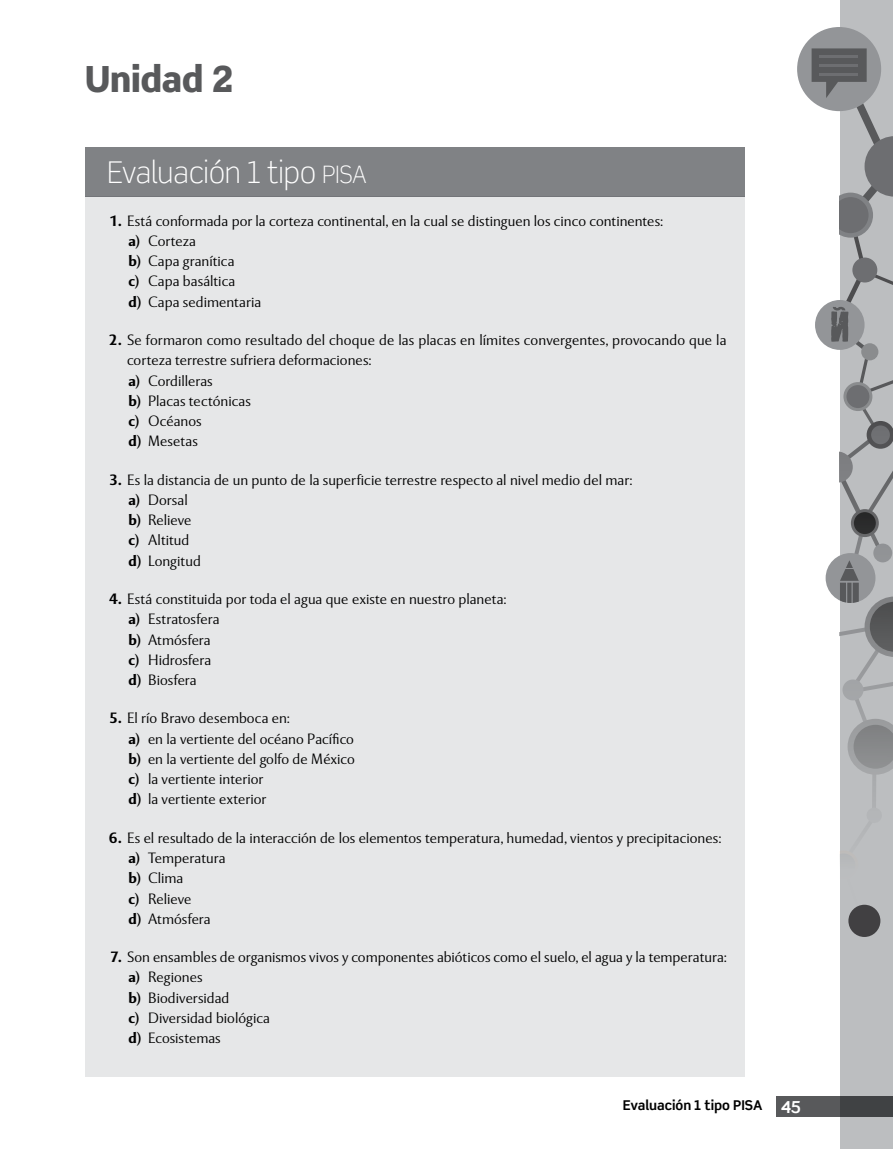
<style>
.page{position:relative;width:893px;height:1149px;background:#fff}
.page>*{position:absolute;margin:0;border:0;box-sizing:border-box;transform-origin:0 0}
.t1{font:900 36px "Scene Std";letter-spacing:-.005em;color:#58595b;scale:.95 1}
.t2{font:300 30px "Scene Std";color:#fff;scale:.95 1}
.t3{font:700 16.5px "Scene Std";color:#fff}
.t4{font:300 15px/20.2px "Mentor Sans Std";color:#000}
.t5{font:700 13.5px "Scene Std";color:#000}
.s1{font-family:"Scene Std Light SC800";font-weight:400;font-size:24px}
.s2{font-weight:700}
</style>
<div class="page">
<div style="left:840px;top:0;width:53px;height:1148px;background:#bcbec0"></div>
<div style="left:848px;top:904px;width:32px;height:32px;background:#414042;border-radius:50%"></div>
<div style="left:797px;top:27px;width:84px;height:84px;background:#939598;border-radius:50%"></div>
<svg style="left:812px;top:48px;width:81px;height:870px"></svg>
<div style="left:777px;top:1095px;width:116px;height:21px;background:linear-gradient(to right,#5f6062,#3b3e40)"></div>
<div style="left:85px;top:147px;width:659px;height:50px;background:#808285"></div>
<div style="left:85px;top:197px;width:659px;height:879px;background:#e6e7e8"></div>
<h1 class="t1" style="left:85px;top:56px;width:158px">Unidad 2</h1>
<h2 class="t2" style="left:108px;top:154px;width:274px">Evaluación 1 tipo <span class="s1">pisa</span></h2>
<p class="t4" style="left:129px;top:210px;width:536px;text-indent:-19px"><span class="s2">1.</span> Está conformada por la corteza continental, en la cual se distinguen los cinco continentes: <span class="s2">a)</span> Corteza<br><span class="s2">b)</span> Capa granítica<br><span class="s2">c)</span> Capa basáltica<br><span class="s2">d)</span> Capa sedimentaria</p>
<p class="t4" style="left:127px;top:329px;width:601px;text-indent:-18px"><span class="s2">2.</span> Se formaron como resultado del choque de las placas en límites convergentes, provocando que la corteza terrestre sufriera deformaciones:<br><span class="s2">a)</span> Cordilleras<br><span class="s2">b)</span> Placas tectónicas<br><span class="s2">c)</span> Océanos<br><span class="s2">d)</span> Mesetas</p>
<p class="t4" style="left:129px;top:469px;width:505px;text-indent:-20px"><span class="s2">3.</span> Es la distancia de un punto de la superficie terrestre respecto al nivel medio del mar: <span class="s2">a)</span> Dorsal<br><span class="s2">b)</span> Relieve<br><span class="s2">c)</span> Altitud<br><span class="s2">d)</span> Longitud</p>
<p class="t4" style="left:129px;top:588px;width:379px;text-indent:-20px"><span class="s2">4.</span> Está constituida por toda el agua que existe en nuestro planeta: <span class="s2">a)</span> Estratosfera<br><span class="s2">b)</span> Atmósfera<br><span class="s2">c)</span> Hidrosfera<br><span class="s2">d)</span> Biosfera</p>
<p class="t4" style="left:129px;top:707px;width:228px;text-indent:-20px"><span class="s2">5.</span> El río Bravo desemboca en:<br><span class="s2">a)</span> en la vertiente del océano Pacífico <span class="s2">b)</span> en la vertiente del golfo de México <span class="s2">c)</span> la vertiente interior<br><span class="s2">d)</span> la vertiente exterior</p>
<p class="t4" style="left:129px;top:827px;width:594px;text-indent:-20px"><span class="s2">6.</span> Es el resultado de la interacción de los elementos temperatura, humedad, vientos y precipitaciones: <span class="s2">a)</span> Temperatura<br><span class="s2">b)</span> Clima<br><span class="s2">c)</span> Relieve<br><span class="s2">d)</span> Atmósfera</p>
<p class="t4" style="left:129px;top:946px;width:599px;text-indent:-18px"><span class="s2">7.</span> Son ensambles de organismos vivos y componentes abióticos como el suelo, el agua y la temperatura: <span class="s2">a)</span> Regiones<br><span class="s2">b)</span> Biodiversidad<br><span class="s2">c)</span> Diversidad biológica<br><span class="s2">d)</span> Ecosistemas</p>
<p class="t5" style="left:623px;top:1096px;width:141px">Evaluación 1 tipo PISA</p>
<p class="t3" style="left:781px;top:1096px;width:22px">45</p>
</div>
